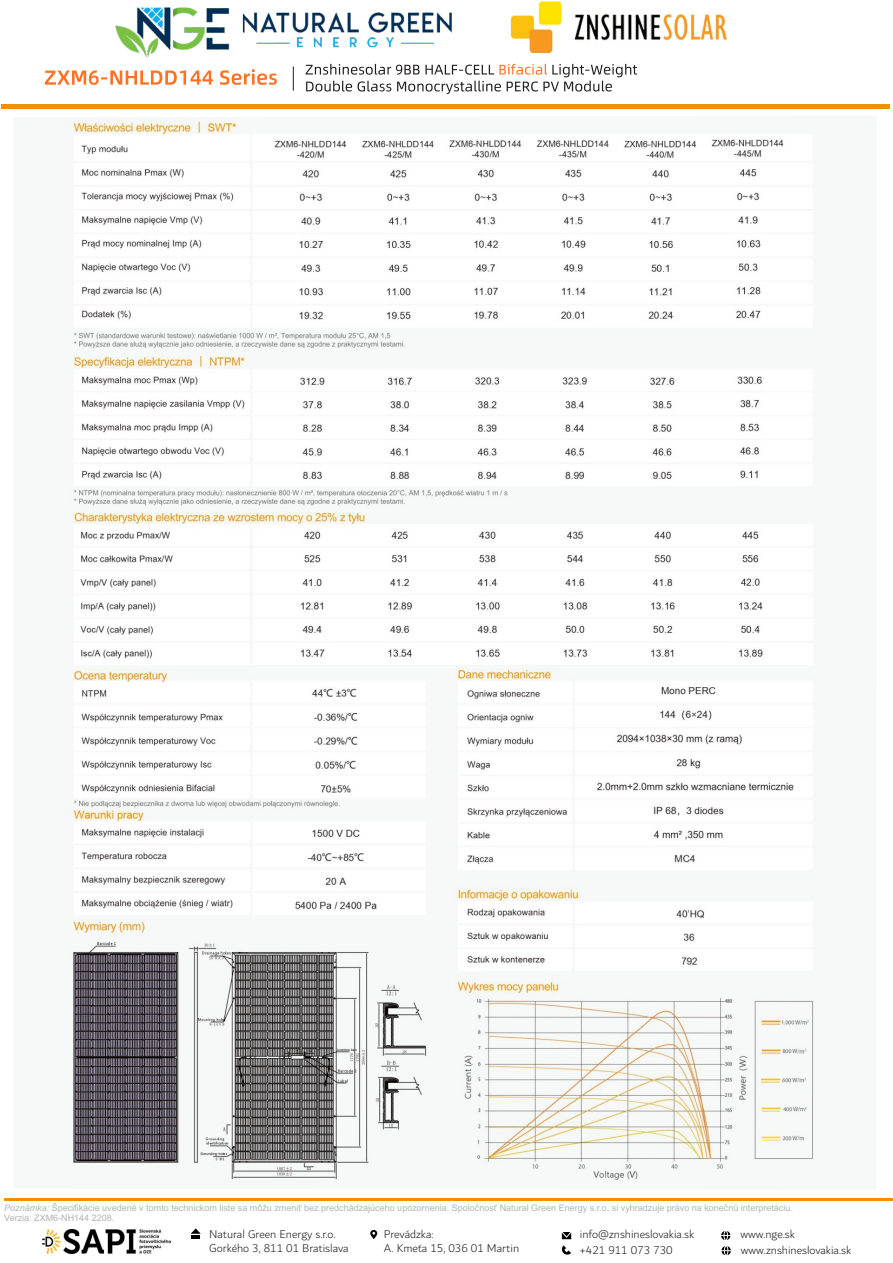
<style>
.page{position:relative;width:893px;height:1263px;background:#fff}
.page>*{position:absolute;margin:0;border:0;box-sizing:border-box;transform-origin:0 0}
.t1{font:300 12px/14.2px "Dubai";color:#151616}
.t2{font:300 12px "Dubai";color:#151616;scale:.62 1}
.t3{font:9px/10.1px "Arial";color:#b3b3b3}
.s1{font-style:italic}
</style>
<div class="page">
<hr style="left:1px;top:104px;width:889px;height:4px;background:#f29100">
<svg style="left:45px;top:69px;width:232px;height:16px"></svg>
<svg style="left:306px;top:64px;width:331px;height:30px"></svg>
<svg style="left:293px;top:66px;width:1px;height:25px"></svg>
<img style="left:502px;top:1px;width:226px;height:66px">
<img style="left:256px;top:12px;width:196px;height:35px">
<img style="left:115px;top:7px;width:141px;height:51px">
<hr style="left:4px;top:1198px;width:889px;height:2px;background:#f29100">
<img style="left:42px;top:1229px;width:129px;height:25px">
<svg style="left:191px;top:1228px;width:10px;height:10px"></svg>
<svg style="left:562px;top:1232px;width:9px;height:7px"></svg>
<svg style="left:370px;top:1230px;width:7px;height:9px"></svg>
<svg style="left:562px;top:1245px;width:9px;height:10px"></svg>
<svg style="left:721px;top:1231px;width:9px;height:9px"></svg>
<svg style="left:721px;top:1246px;width:10px;height:9px"></svg>
<img style="left:66px;top:117px;width:748px;height:1064px">
<p class="t3" style="left:4px;top:1204px;width:790px"><span class="s1">Poznámka:</span> Špecifikácie uvedené v tomto technickom liste sa môžu zmeniť bez predchádzajúceho upozornenia. Spoločnosť Natural Green Energy s.r.o. si vyhradzuje právo na konečnú interpretáciu.<br>Verzia: ZXM6-NH144 2208.</p>
<h1 class="t1" style="left:209px;top:1228px;width:141px">Natural Green Energy s.r.o.<br>Gorkého 3, 811 01 Bratislava</h1>
<h1 class="t1" style="left:384px;top:1228px;width:137px">Prevádzka:<br>A. Kmeta 15, 036 01 Martin</h1>
<h1 class="t1" style="left:580px;top:1228px;width:116px">info@znshineslovakia.sk</h1>
<h1 class="t1" style="left:740px;top:1228px;width:56px">www.nge.sk</h1>
<h1 class="t2" style="left:420px;top:1243px;width:5px">´</h1>
<h1 class="t1" style="left:741px;top:1244px;width:112px">www.znshineslovakia.sk</h1>
<h1 class="t1" style="left:579px;top:1243px;width:95px">+421 911 073 730</h1>
</div>
